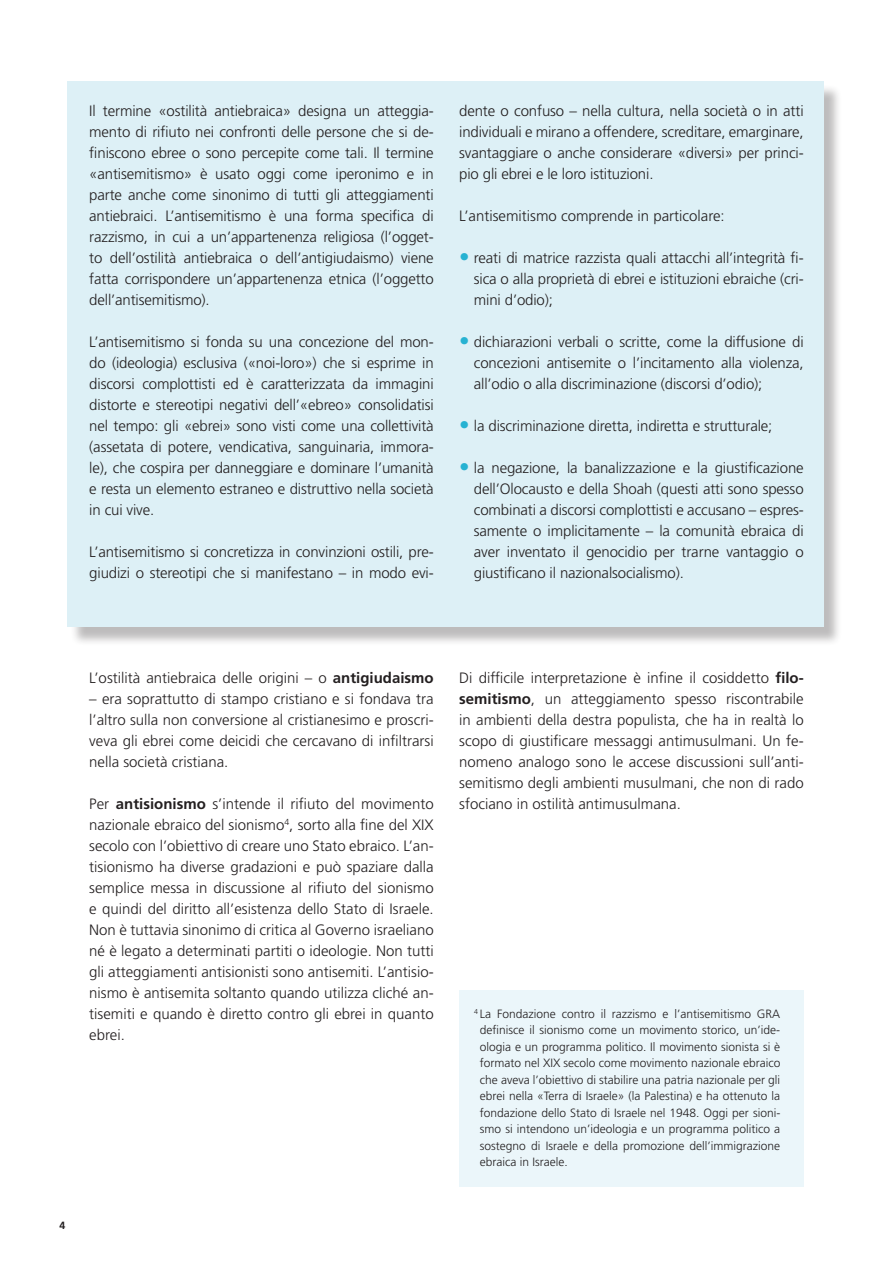
<style>
.page{position:relative;width:893px;height:1263px;background:#fff}
.page>*{position:absolute;margin:0;border:0;box-sizing:border-box;transform-origin:0 0}
.t1{font:300 15px/21px "Frutiger LT Std";letter-spacing:-.01em;color:#231f20;text-align:justify}
.t2{font:300 12px/16.5px "Frutiger LT Std";color:#231f20;text-align:justify}
.t3{font:700 10.5px "Frutiger LT Std";color:#231f20}
.s1{font-weight:700;font-size:21px;color:#26b2d2}
.s2{font-weight:700}
</style>
<div class="page">
<div style="left:70px;top:84px;width:773px;height:562px;background:#231f20;opacity:.3"></div>
<div style="left:68px;top:81px;width:756px;height:546px;background:#ddf0f6"></div>
<div style="left:459px;top:990px;width:345px;height:197px;background:#ebf6fa"></div>
<p class="t1" style="left:89px;top:100px;width:346px">Il termine «ostilità antiebraica» designa un atteggia&shy;mento di rifiuto nei confronti delle persone che si de&shy;finiscono ebree o sono percepite come tali. Il termine «antisemitismo» è usato oggi come iperonimo e in parte anche come sinonimo di tutti gli atteggiamenti antiebraici. L’antisemitismo è una forma specifica di razzismo, in cui a un’appartenenza religiosa (l’ogget&shy;to dell’ostilità antiebraica o dell’antigiudaismo) viene fatta corrispondere un’appartenenza etnica (l’oggetto dell’antisemitismo).</p>
<p class="t1" style="left:89px;top:331px;width:346px">L’antisemitismo si fonda su una concezione del mon&shy;do (ideologia) esclusiva («noi-loro») che si esprime in discorsi complottisti ed è caratterizzata da immagini distorte e stereotipi negativi dell’«ebreo» consolidatisi nel tempo: gli «ebrei» sono visti come una collettività (assetata di potere, vendicativa, sanguinaria, immora&shy;le), che cospira per danneggiare e dominare l’umanità e resta un elemento estraneo e distruttivo nella società in cui vive.</p>
<p class="t1" style="left:89px;top:541px;width:346px">L’antisemitismo si concretizza in convinzioni ostili, pre&shy;giudizi o stereotipi che si manifestano – in modo evi-</p>
<p class="t1" style="left:459px;top:100px;width:346px">dente o confuso – nella cultura, nella società o in atti individuali e mirano a offendere, screditare, emarginare, svantaggiare o anche considerare «diversi» per princi&shy;pio gli ebrei e le loro istituzioni.</p>
<p class="t1" style="left:459px;top:205px;width:267px">L’antisemitismo comprende in particolare:</p>
<p class="t1" style="left:474px;top:247px;width:331px;text-indent:-15px"><span class="s1">•</span> reati di matrice razzista quali attacchi all’integrità fi&shy;sica o alla proprietà di ebrei e istituzioni ebraiche (cri&shy;mini d’odio);</p>
<p class="t1" style="left:474px;top:331px;width:331px;text-indent:-15px"><span class="s1">•</span> dichiarazioni verbali o scritte, come la diffusione di concezioni antisemite o l’incitamento alla violenza, all’odio o alla discriminazione (discorsi d’odio);</p>
<p class="t1" style="left:459px;top:415px;width:315px"><span class="s1">•</span> la discriminazione diretta, indiretta e strutturale;</p>
<p class="t1" style="left:474px;top:457px;width:331px;text-indent:-15px"><span class="s1">•</span> la negazione, la banalizzazione e la giustificazione dell’Olocausto e della Shoah (questi atti sono spesso combinati a discorsi complottisti e accusano – espres&shy;samente o implicitamente – la comunità ebraica di aver inventato il genocidio per trarne vantaggio o giustificano il nazionalsocialismo).</p>
<p class="t1" style="left:89px;top:667px;width:346px">L’ostilità antiebraica delle origini – o <span class="s2">antigiudaismo</span></p>
<p class="t1" style="left:89px;top:688px;width:346px">– era soprattutto di stampo cristiano e si fondava tra l’altro sulla non conversione al cristianesimo e proscri&shy;veva gli ebrei come deicidi che cercavano di infiltrarsi nella società cristiana.</p>
<p class="t1" style="left:89px;top:793px;width:346px">Per <span class="s2">antisionismo</span> s’intende il rifiuto del movimento nazionale ebraico del sionismo<sup>4</sup>, sorto alla fine del XIX secolo con l’obiettivo di creare uno Stato ebraico. L’an&shy;tisionismo ha diverse gradazioni e può spaziare dalla semplice messa in discussione al rifiuto del sionismo e quindi del diritto all’esistenza dello Stato di Israele.<br>Non è tuttavia sinonimo di critica al Governo israeliano né è legato a determinati partiti o ideologie. Non tutti gli atteggiamenti antisionisti sono antisemiti. L’antisio&shy;nismo è antisemita soltanto quando utilizza cliché an&shy;tisemiti e quando è diretto contro gli ebrei in quanto ebrei.</p>
<p class="t3" style="left:60px;top:1219px;width:7px">4</p>
<p class="t1" style="left:459px;top:667px;width:346px">Di difficile interpretazione è infine il cosiddetto <span class="s2">filo&shy;semitismo</span>, un atteggiamento spesso riscontrabile in ambienti della destra populista, che ha in realtà lo scopo di giustificare messaggi antimusulmani. Un fe&shy;nomeno analogo sono le accese discussioni sull’anti&shy;semitismo degli ambienti musulmani, che non di rado sfociano in ostilità antimusulmana.</p>
<p class="t2" style="left:480px;top:1005px;width:302px;text-indent:-6px"><sup>4</sup> La Fondazione contro il razzismo e l’antisemitismo GRA definisce il sionismo come un movimento storico, un’ide&shy;ologia e un programma politico. Il movimento sionista si è formato nel XIX secolo come movimento nazionale ebraico che aveva l’obiettivo di stabilire una patria nazionale per gli ebrei nella «Terra di Israele» (la Palestina) e ha ottenuto la fondazione dello Stato di Israele nel 1948. Oggi per sioni&shy;smo si intendono un’ideologia e un programma politico a sostegno di Israele e della promozione dell’immigrazione ebraica in Israele.</p>
</div>
